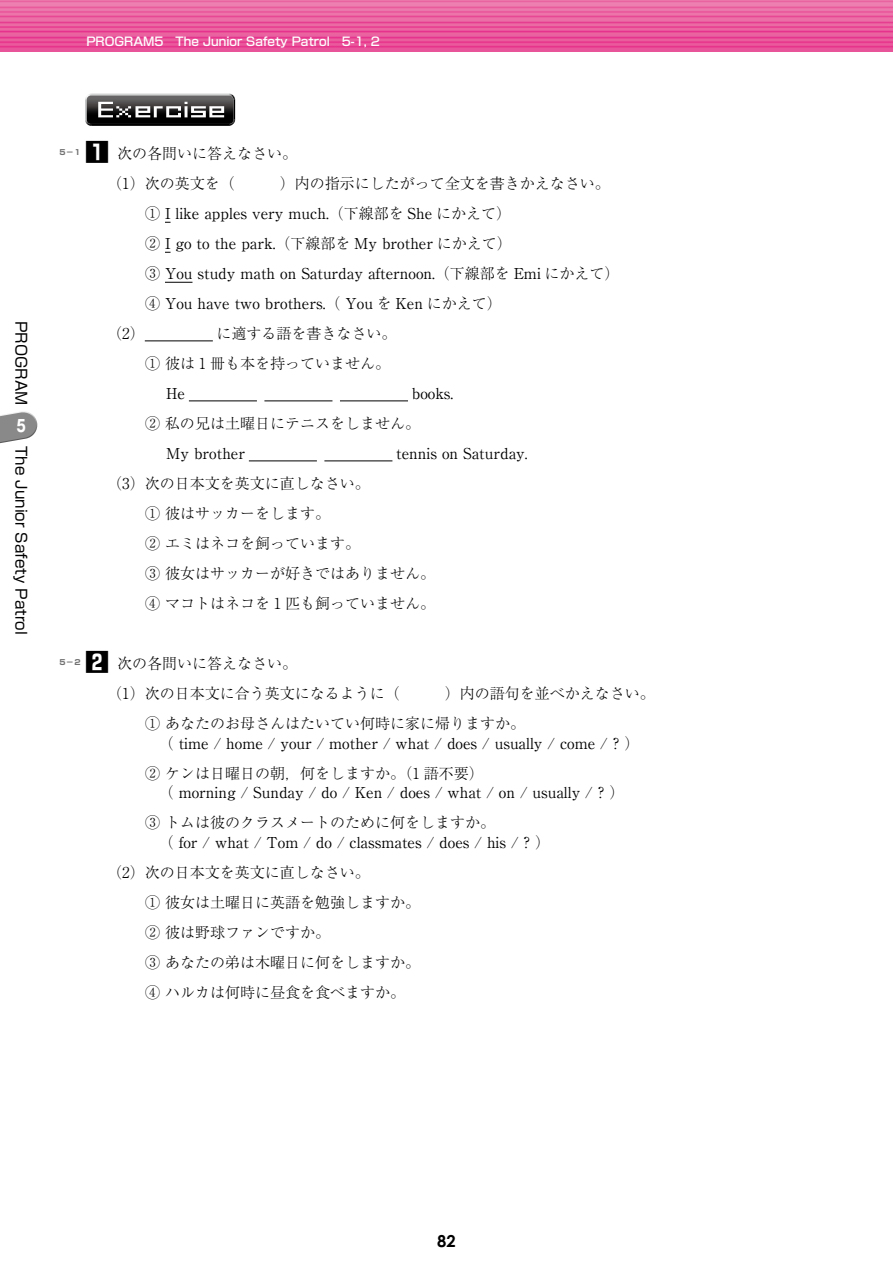
<style>
.page{position:relative;width:893px;height:1263px;background:#fff}
.page>*{position:absolute;margin:0;border:0;box-sizing:border-box;transform-origin:0 0}
.t1{font:700 16.5px "Century Gothic";color:#000}
.t2{font:700 16.5px "Gothic MB101 Pr 6";color:#fff;scale:.75 1}
.t3{font:15px/30px "Ryumin Pr 6";color:#000}
.t4{font:300 15px/30px "Ryumin Pr 6";color:#000}
.t5{font:15px "Shin Go Pr 6";color:#000}
.t6{font:500 12px "Shin Go Pro";color:#fff}
.t7{font:700 7.5px "Shin Go Pr 6";color:#727171}
.s1{font-family:"Shin Go Pr 6";font-weight:700;font-size:24px}
.s2{font-weight:300}
</style>
<div class="page">
<img style="left:0;top:0;width:893px;height:52px">
<svg style="left:0;top:411px;width:38px;height:33px"></svg>
<svg style="left:85px;top:94px;width:150px;height:32px;background:#565555"></svg>
<svg style="left:165px;top:282px;width:27px;height:1px"></svg>
<hr style="left:145px;top:341px;width:68px;height:1px;background:#000">
<hr style="left:189px;top:401px;width:68px;height:1px;background:#000">
<hr style="left:264px;top:401px;width:68px;height:1px;background:#000">
<hr style="left:340px;top:401px;width:68px;height:1px;background:#000">
<hr style="left:249px;top:461px;width:68px;height:1px;background:#000">
<hr style="left:324px;top:461px;width:68px;height:1px;background:#000">
<p class="t6" style="left:87px;top:31px;width:295px">PROGRAM5　The Junior Safety Patrol　5-1, 2</p>
<p class="t5" style="left:34px;top:321px;width:86px;rotate:90deg">PROGRAM</p>
<p class="t2" style="left:17px;top:411px;width:14px">5</p>
<p class="t5" style="left:34px;top:446px;width:190px;rotate:90deg">The Junior Safety Patrol</p>
<p class="t4" style="left:85px;top:138px;width:213px"><span class="s1">1</span> 次の各問いに答えなさい。</p>
<p class="t4" style="left:107px;top:168px;width:504px">（1）次の英文を（　　　）内の指示にしたがって全文を書きかえなさい。</p>
<p class="t3" style="left:145px;top:198px;width:368px"><span class="s2">①</span> I like apples very much.<span class="s2">（下線部を</span> She <span class="s2">にかえて）</span></p>
<p class="t3" style="left:145px;top:228px;width:368px"><span class="s2">②</span> I go to the park.<span class="s2">（下線部を</span> My brother <span class="s2">にかえて）</span></p>
<p class="t3" style="left:145px;top:258px;width:476px"><span class="s2">③</span> You study math on Saturday afternoon.<span class="s2">（下線部を</span> Emi <span class="s2">にかえて）</span></p>
<p class="t3" style="left:145px;top:288px;width:358px"><span class="s2">④</span> You have two brothers.<span class="s2">（</span> You <span class="s2">を</span> Ken <span class="s2">にかえて）</span></p>
<p class="t4" style="left:107px;top:318px;width:39px">（2）</p>
<p class="t4" style="left:145px;top:318px;width:253px;text-indent:72px">に適する語を書きなさい。<br>① 彼は 1 冊も本を持っていません。</p>
<p class="t3" style="left:166px;top:378px;width:20px">He</p>
<p class="t3" style="left:412px;top:378px;width:43px">books.</p>
<p class="t4" style="left:145px;top:408px;width:276px">② 私の兄は土曜日にテニスをしません。</p>
<p class="t3" style="left:166px;top:438px;width:80px">My brother</p>
<p class="t3" style="left:396px;top:438px;width:133px">tennis on Saturday.</p>
<p class="t4" style="left:145px;top:468px;width:291px;text-indent:-38px">（3）次の日本文を英文に直しなさい。<br>① 彼はサッカーをします。<br>② エミはネコを飼っています。<br>③ 彼女はサッカーが好きではありません。<br>④ マコトはネコを１匹も飼っていません。</p>
<p class="t7" style="left:59px;top:146px;width:24px">５−１</p>
<p class="t4" style="left:85px;top:648px;width:213px"><span class="s1">2</span> 次の各問いに答えなさい。</p>
<p class="t4" style="left:107px;top:678px;width:549px">（1）次の日本文に合う英文になるように（　　　）内の語句を並べかえなさい。</p>
<p class="t4" style="left:145px;top:708px;width:381px">① あなたのお母さんはたいてい何時に家に帰りますか。</p>
<p class="t3" style="left:145px;top:727px;width:496px;text-indent:14px"><span class="s2">（</span> time / home / your / mother / what / does / usually / come / ? <span class="s2">）<br>② ケンは日曜日の朝，何をしますか。（1 語不要）</span></p>
<p class="t3" style="left:145px;top:777px;width:481px;text-indent:14px"><span class="s2">（</span> morning / Sunday / do / Ken / does / what / on / usually / ? <span class="s2">）<br>③ トムは彼のクラスメートのために何をしますか。</span></p>
<p class="t3" style="left:159px;top:826px;width:393px"><span class="s2">（</span> for / what / Tom / do / classmates / does / his / ? <span class="s2">）</span></p>
<p class="t4" style="left:107px;top:856px;width:264px">（2）次の日本文を英文に直しなさい。</p>
<p class="t4" style="left:145px;top:886px;width:276px">① 彼女は土曜日に英語を勉強しますか。</p>
<p class="t4" style="left:145px;top:916px;width:186px">② 彼は野球ファンですか。</p>
<p class="t4" style="left:145px;top:946px;width:276px">③ あなたの弟は木曜日に何をしますか。</p>
<p class="t4" style="left:145px;top:976px;width:261px">④ ハルカは何時に昼食を食べますか。</p>
<p class="t7" style="left:59px;top:656px;width:24px">５−２</p>
<p class="t1" style="left:437px;top:1228px;width:20px">82</p>
</div>
